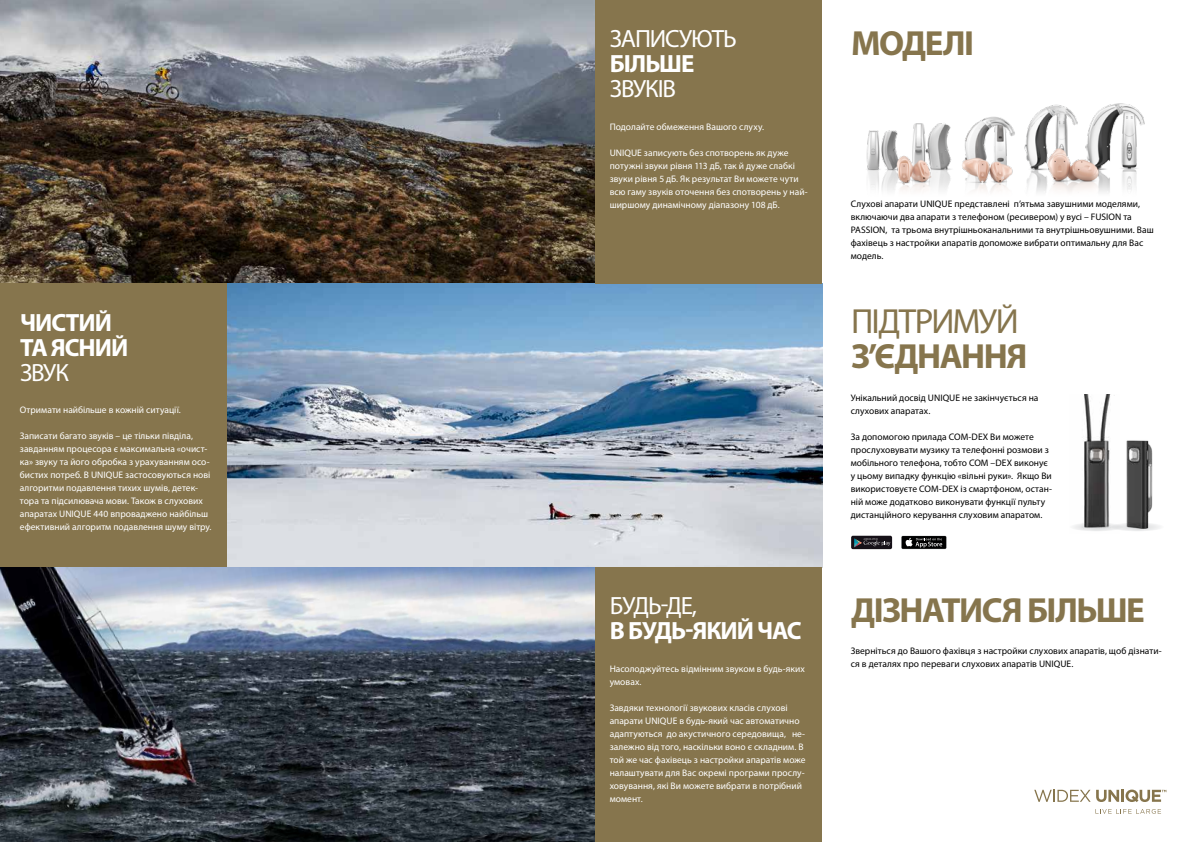
<style>
.page{position:relative;width:1191px;height:842px;background:#fff}
.page>*{position:absolute;margin:0;border:0;box-sizing:border-box;transform-origin:0 0}
.t1{font:700 35px "Myriad Pro";letter-spacing:-.045em;color:#86754d}
.t2{font:35px "Myriad Pro";letter-spacing:-.05em;color:#86754d}
.t3{font:700 25px/25px "Myriad Pro";letter-spacing:-.04em;color:#fff}
.t4{font:25px "Myriad Pro";letter-spacing:-.05em;color:#fff}
.t5{font:9.5px/13px "Myriad Pro";letter-spacing:.005em;color:#fff}
.t6{font:9.5px/13px "Myriad Pro";letter-spacing:.005em;color:#000}
</style>
<div class="page">
<img style="left:0;top:0;width:595px;height:283px">
<img style="left:227px;top:283px;width:595px;height:284px">
<img style="left:0;top:567px;width:595px;height:275px">
<div style="left:595px;top:0;width:227px;height:283px;background:#86754d"></div>
<div style="left:0;top:283px;width:227px;height:284px;background:#86754d"></div>
<div style="left:595px;top:567px;width:227px;height:275px;background:#86754d"></div>
<svg style="left:1034px;top:790px;width:56px;height:12px"></svg>
<svg style="left:1096px;top:789px;width:70px;height:13px"></svg>
<svg style="left:1095px;top:809px;width:66px;height:5px"></svg>
<div style="left:901px;top:536px;width:45px;height:13px;background:#000"></div>
<svg style="left:905px;top:538px;width:37px;height:10px"></svg>
<div style="left:851px;top:536px;width:41px;height:13px;background:#161118;border-radius:2px"></div>
<svg style="left:854px;top:538px;width:36px;height:9px"></svg>
<img style="left:866px;top:103px;width:279px;height:90px">
<img style="left:1084px;top:395px;width:33px;height:136px">
<svg style="left:1069px;top:522px;width:54px;height:9px"></svg>
<img style="left:1126px;top:440px;width:27px;height:82px">
<svg style="left:1110px;top:522px;width:54px;height:9px"></svg>
<h2 class="t3" style="left:20px;top:309px;width:110px">ЧИСТИЙ<br>ТА ЯСНИЙ</h2>
<h2 class="t4" style="left:20px;top:357px;width:50px">ЗВУК</h2>
<p class="t5" style="left:20px;top:404px;width:163px">Отримати найбільше в кожній ситуації.</p>
<p class="t5" style="left:20px;top:430px;width:193px">Записати багато звуків – це тільки півділа, завданням процесора є максимальна «очист&shy;ка» звуку та його обробка з урахуванням осо&shy;бистих потреб. В UNIQUE застосовуються нові алгоритми подавлення тихих шумів, детек&shy;тора та підсилювача мови. Також в слухових апаратах UNIQUE 440 впроваджено найбільш ефективний алгоритм подавлення шуму вітру.</p>
<h2 class="t4" style="left:610px;top:23px;width:128px">ЗАПИСУЮТЬ</h2>
<h2 class="t3" style="left:610px;top:50px;width:86px">БІЛЬШЕ</h2>
<h2 class="t4" style="left:610px;top:73px;width:68px">ЗВУКІВ</h2>
<p class="t5" style="left:609px;top:120px;width:156px">Подолайте обмеження Вашого слуху.</p>
<p class="t5" style="left:609px;top:146px;width:199px">UNIQUE записують без спотворень як дуже потужні звуки рівня 113 дБ, так й дуже слабкі звуки рівня 5 дБ. Як результат Ви можете чути всю гаму звуків оточення без спотворень у най&shy;ширшому динамічному діапазону 108 дБ.</p>
<h2 class="t4" style="left:610px;top:590px;width:88px">БУДЬ-ДЕ,</h2>
<h2 class="t3" style="left:610px;top:617px;width:193px">В БУДЬ-ЯКИЙ ЧАС</h2>
<p class="t5" style="left:609px;top:662px;width:197px">Насолоджуйтесь відмінним звуком в будь-яких умовах.</p>
<p class="t5" style="left:609px;top:701px;width:197px">Завдяки технології звукових класів слухові апарати UNIQUE в будь-який час автоматично адаптуються до акустичного середовища, не&shy;залежно від того, наскільки воно є складним. В той же час фахівець з настройки апаратів може налаштувати для Вас окремі програми прослу&shy;ховування, які Ви можете вибрати в потрібний момент.</p>
<h1 class="t1" style="left:851px;top:20px;width:124px">МОДЕЛІ</h1>
<p class="t6" style="left:850px;top:197px;width:304px">Слухові апарати UNIQUE представлені п’ятьма завушними моделями, включаючи два апарати з телефоном (ресивером) у вусі – FUSION та PASSION, та трьома внутрішньоканальними та внутрішньовушними. Ваш фахівець з настройки апаратів допоможе вибрати оптимальну для Вас модель.</p>
<h1 class="t2" style="left:851px;top:300px;width:169px">ПІДТРИМУЙ</h1>
<h1 class="t1" style="left:851px;top:333px;width:178px">З’ЄДНАННЯ</h1>
<p class="t6" style="left:850px;top:391px;width:189px">Унікальний досвід UNIQUE не закінчується на слухових апаратах.</p>
<p class="t6" style="left:850px;top:430px;width:203px">За допомогою прилада COM-DEX Ви можете прослуховувати музику та телефонні розмови з мобільного телефона, тобто COM –DEX виконує у цьому випадку функцію «вільні руки». Якщо Ви використовуєте COM-DEX із смартфоном, остан&shy;ній може додатково виконувати функції пульту дистанційного керування слуховим апаратом.</p>
<h1 class="t1" style="left:851px;top:587px;width:295px">ДІЗНАТИСЯ БІЛЬШЕ</h1>
<p class="t6" style="left:850px;top:645px;width:312px">Зверніться до Вашого фахівця з настройки слухових апаратів, щоб дізнати&shy;ся в деталях про переваги слухових апаратів UNIQUE.</p>
</div>
